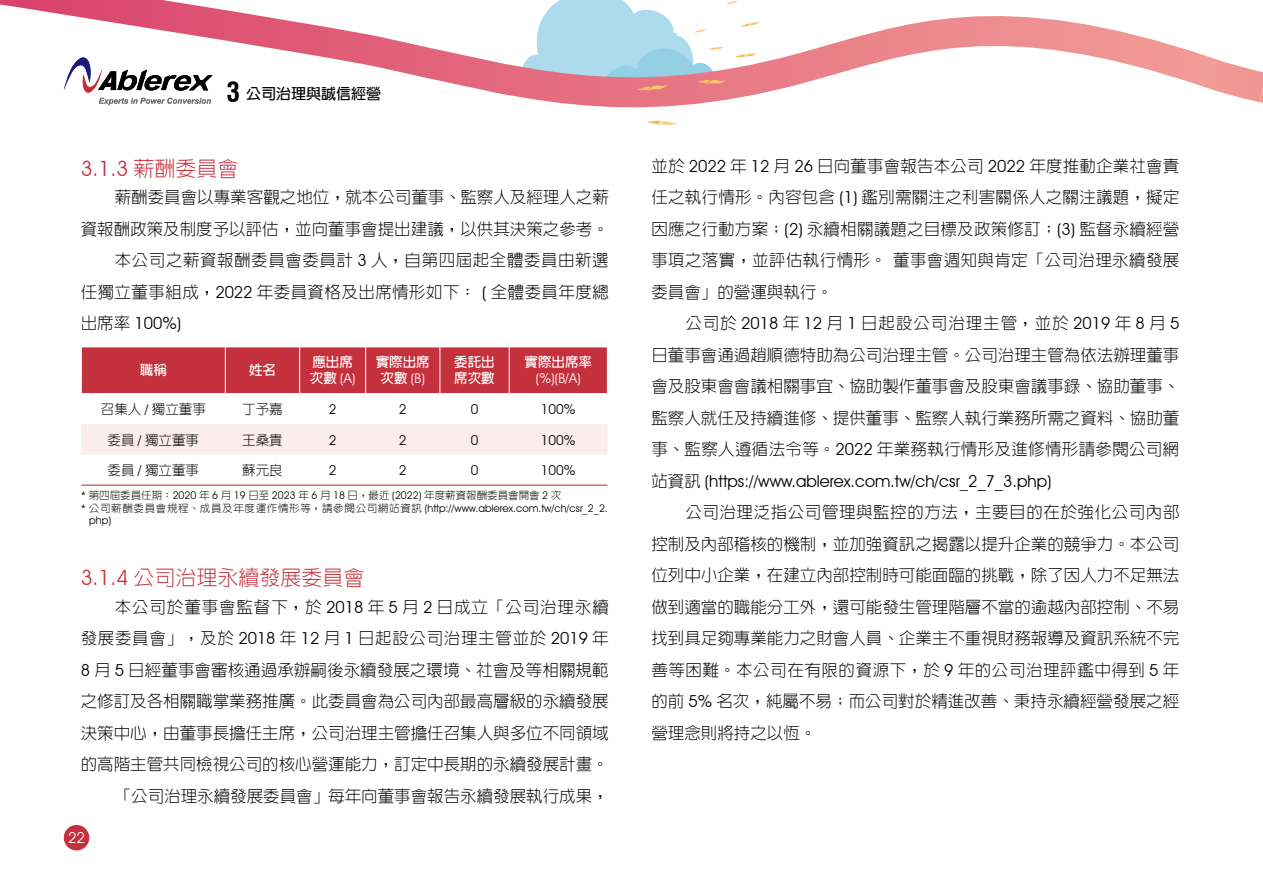
<style>
.page{position:relative;width:1263px;height:893px;background:#fff}
.page>*{position:absolute;margin:0;border:0;box-sizing:border-box;transform-origin:0 0}
.t1{font:300 21px "AR New Hei B5 Std";color:#c4313d}
.t2{font:21px "Avant Garde IT Cby BT";color:#c4313d}
.t3{font:300 16.5px/31.5px "AR New Hei B5 Std";color:#000;text-align:justify}
.t4{font:16.5px "Avant Garde IT Cby BT";color:#000}
.t5{font:700 15px "AR New Hei B5 Std";color:#000}
.t6{font:15px "Avant Garde IT Cby BT";color:#fff}
.t7{font:300 13.5px "AR New Hei B5 Std";color:#000}
.t8{font:700 13.5px/16.2px "AR Hei B5";color:#fff}
.t9{font:13.5px "Avant Garde IT Cby BT";color:#000}
.t10{font:13.5px "Avant Garde IT Cby BT";color:#fff}
.t11{font:10.5px/12.6px "Avant Garde IT Cby BT";color:#000}
.t12{font:300 10.5px "AR New Hei B5 Std";color:#000}
.s1{font-family:"Swiss 721 BT";font-stretch:condensed;font-size:27px}
.s2{font-family:"AR New Hei B5 Std";font-weight:300}
.s3{font-family:"Avant Garde IT Cby BT";font-weight:400}
.s4{font-family:"AR Hei B5";font-weight:700}
</style>
<div class="page">
<div style="left:64px;top:825px;width:25px;height:25px;background:#c4313d;border-radius:50%"></div>
<svg style="left:0;top:0;width:1227px;height:108px"></svg>
<svg style="left:647px;top:120px;width:31px;height:6px"></svg>
<svg style="left:512px;top:0;width:248px;height:96px"></svg>
<svg style="left:1227px;top:62px;width:36px;height:41px"></svg>
<div style="left:82px;top:347px;width:525px;height:46px;background:#c4313d"></div>
<div style="left:81px;top:424px;width:526px;height:31px;background:#faedea"></div>
<hr style="left:225px;top:347px;width:1px;height:46px;background:#fff">
<hr style="left:299px;top:347px;width:1px;height:46px;background:#fff">
<hr style="left:365px;top:347px;width:1px;height:46px;background:#fff">
<hr style="left:439px;top:347px;width:1px;height:46px;background:#fff">
<hr style="left:509px;top:347px;width:1px;height:46px;background:#fff">
<hr style="left:81px;top:485px;width:144px;height:1px;background:#c4313d">
<hr style="left:225px;top:485px;width:75px;height:1px;background:#c4313d">
<hr style="left:300px;top:485px;width:66px;height:1px;background:#c4313d">
<hr style="left:366px;top:485px;width:74px;height:1px;background:#c4313d">
<hr style="left:440px;top:485px;width:69px;height:1px;background:#c4313d">
<hr style="left:509px;top:485px;width:98px;height:1px;background:#c4313d">
<p class="t5" style="left:226px;top:86px;width:156px"><span class="s1">3</span> 公司治理與誠信經營</p>
<p class="t2" style="left:81px;top:156px;width:159px">3.1.3 <span class="s2">薪酬委員會</span></p>
<p class="t3" style="left:81px;top:182px;width:530px;text-align:right">薪酬委員會以專業客觀之地位，就本公司董事、監察人及經理人之薪<br>資報酬政策及制度予以評估，並向董事會提出建議，以供其決策之參考。本公司之薪資報酬委員會委員計 <span class="s3">3</span> 人，自第四屆起全體委員由新選<br>任獨立董事組成，<span class="s3">2022</span> 年委員資格及出席情形如下： <span class="s3">(</span> 全體委員年度總</p>
<p class="t4" style="left:81px;top:313px;width:102px"><span class="s2">出席率</span> 100%)</p>
<p class="t8" style="left:140px;top:362px;width:28px">職稱</p>
<p class="t8" style="left:249px;top:362px;width:28px">姓名</p>
<p class="t8" style="left:312px;top:354px;width:42px">應出席</p>
<p class="t10" style="left:310px;top:370px;width:47px"><span class="s4">次數</span> (A)</p>
<p class="t8" style="left:376px;top:354px;width:56px">實際出席</p>
<p class="t10" style="left:381px;top:370px;width:46px"><span class="s4">次數</span> (B)</p>
<p class="t8" style="left:454px;top:354px;width:42px">委託出席次數</p>
<p class="t8" style="left:524px;top:354px;width:69px">實際出席率</p>
<p class="t10" style="left:536px;top:370px;width:46px">(%)(B/A)</p>
<p class="t7" style="left:101px;top:402px;width:107px">召集人 <span class="s3">/</span> 獨立董事</p>
<p class="t7" style="left:242px;top:402px;width:42px">丁予嘉</p>
<p class="t9" style="left:329px;top:401px;width:9px">2</p>
<p class="t9" style="left:399px;top:401px;width:9px">2</p>
<p class="t9" style="left:471px;top:401px;width:9px">0</p>
<p class="t9" style="left:541px;top:401px;width:36px">100%</p>
<p class="t7" style="left:108px;top:433px;width:93px">委員 <span class="s3">/</span> 獨立董事</p>
<p class="t7" style="left:242px;top:433px;width:42px">王桑貴</p>
<p class="t9" style="left:329px;top:431px;width:9px">2</p>
<p class="t9" style="left:399px;top:431px;width:9px">2</p>
<p class="t9" style="left:471px;top:431px;width:9px">0</p>
<p class="t9" style="left:541px;top:431px;width:36px">100%</p>
<p class="t7" style="left:108px;top:463px;width:93px">委員 <span class="s3">/</span> 獨立董事</p>
<p class="t7" style="left:242px;top:463px;width:42px">蘇元良</p>
<p class="t9" style="left:329px;top:462px;width:9px">2</p>
<p class="t9" style="left:399px;top:462px;width:9px">2</p>
<p class="t9" style="left:471px;top:462px;width:9px">0</p>
<p class="t9" style="left:541px;top:462px;width:36px">100%</p>
<p class="t12" style="left:81px;top:490px;width:482px"><span class="s3">*</span> 第四屆委員任期：<span class="s3">2020</span> 年 <span class="s3">6</span> 月 <span class="s3">19</span> 日至 <span class="s3">2023</span> 年 <span class="s3">6</span> 月 <span class="s3">18</span> 日，最近 <span class="s3">(2022)</span> 年度薪資報酬委員會開會 <span class="s3">2</span> 次</p>
<p class="t11" style="left:89px;top:502px;width:520px;text-indent:-9px">* <span class="s2">公司薪酬委員會規程、成員及年度運作情形等，請參閱公司網站資訊</span> (http://www.ablerex.com.tw/ch/csr_2_2. php)</p>
<p class="t1" style="left:81px;top:567px;width:285px"><span class="s3">3.1.4</span> 公司治理永續發展委員會</p>
<p class="t3" style="left:81px;top:591px;width:530px;text-align:right">本公司於董事會監督下，於 <span class="s3">2018</span> 年 <span class="s3">5</span> 月 <span class="s3">2</span> 日成立「公司治理永續<br>發展委員會」，及於 <span class="s3">2018</span> 年 <span class="s3">12</span> 月 <span class="s3">1</span> 日起設公司治理主管並於 <span class="s3">2019</span> 年<span class="s3">8</span> 月 <span class="s3">5</span> 日經董事會審核通過承辦嗣後永續發展之環境、社會及等相關規範之修訂及各相關職掌業務推廣。此委員會為公司內部最高層級的永續發展決策中心，由董事長擔任主席，公司治理主管擔任召集人與多位不同領域的高階主管共同檢視公司的核心營運能力，訂定中長期的永續發展計畫。「公司治理永續發展委員會」每年向董事會報告永續發展執行成果，</p>
<p class="t6" style="left:68px;top:829px;width:18px">22</p>
<p class="t3" style="left:651px;top:150px;width:530px">並於 <span class="s3">2022</span> 年 <span class="s3">12</span> 月 <span class="s3">26</span> 日向董事會報告本公司 <span class="s3">2022</span> 年度推動企業社會責任之執行情形。內容包含 <span class="s3">(1)</span> 鑑別需關注之利害關係人之關注議題，擬定因應之行動方案；<span class="s3">(2)</span> 永續相關議題之目標及政策修訂；<span class="s3">(3)</span> 監督永續經營事項之落實，並評估執行情形。董事會週知與肯定「公司治理永續發展委員會」的營運與執行。</p>
<p class="t3" style="left:651px;top:308px;width:529px;text-indent:34px">公司於 <span class="s3">2018</span> 年 <span class="s3">12</span> 月 <span class="s3">1</span> 日起設公司治理主管，並於 <span class="s3">2019</span> 年 <span class="s3">8</span> 月 <span class="s3">5</span>日董事會通過趙順德特助為公司治理主管。公司治理主管為依法辦理董事會及股東會會議相關事宜、協助製作董事會及股東會議事錄、協助董事、監察人就任及持續進修、提供董事、監察人執行業務所需之資料、協助董事、監察人遵循法令等。<span class="s3">2022</span> 年業務執行情形及進修情形請參閱公司網</p>
<p class="t4" style="left:651px;top:471px;width:402px"><span class="s2">站資訊</span> (https://www.ablerex.com.tw/ch/csr_2_7_3.php)</p>
<p class="t3" style="left:651px;top:497px;width:530px;text-indent:34px">公司治理泛指公司管理與監控的方法，主要目的在於強化公司內部控制及內部稽核的機制，並加強資訊之揭露以提升企業的競爭力。本公司位列中小企業，在建立內部控制時可能面臨的挑戰，除了因人力不足無法做到適當的職能分工外，還可能發生管理階層不當的逾越內部控制、不易找到具足夠專業能力之財會人員、企業主不重視財務報導及資訊系統不完善等困難。本公司在有限的資源下，於 <span class="s3">9</span> 年的公司治理評鑑中得到 <span class="s3">5</span> 年的前 <span class="s3">5%</span> 名次，純屬不易；而公司對於精進改善、秉持永續經營發展之經營理念則將持之以恆。</p>
</div>
